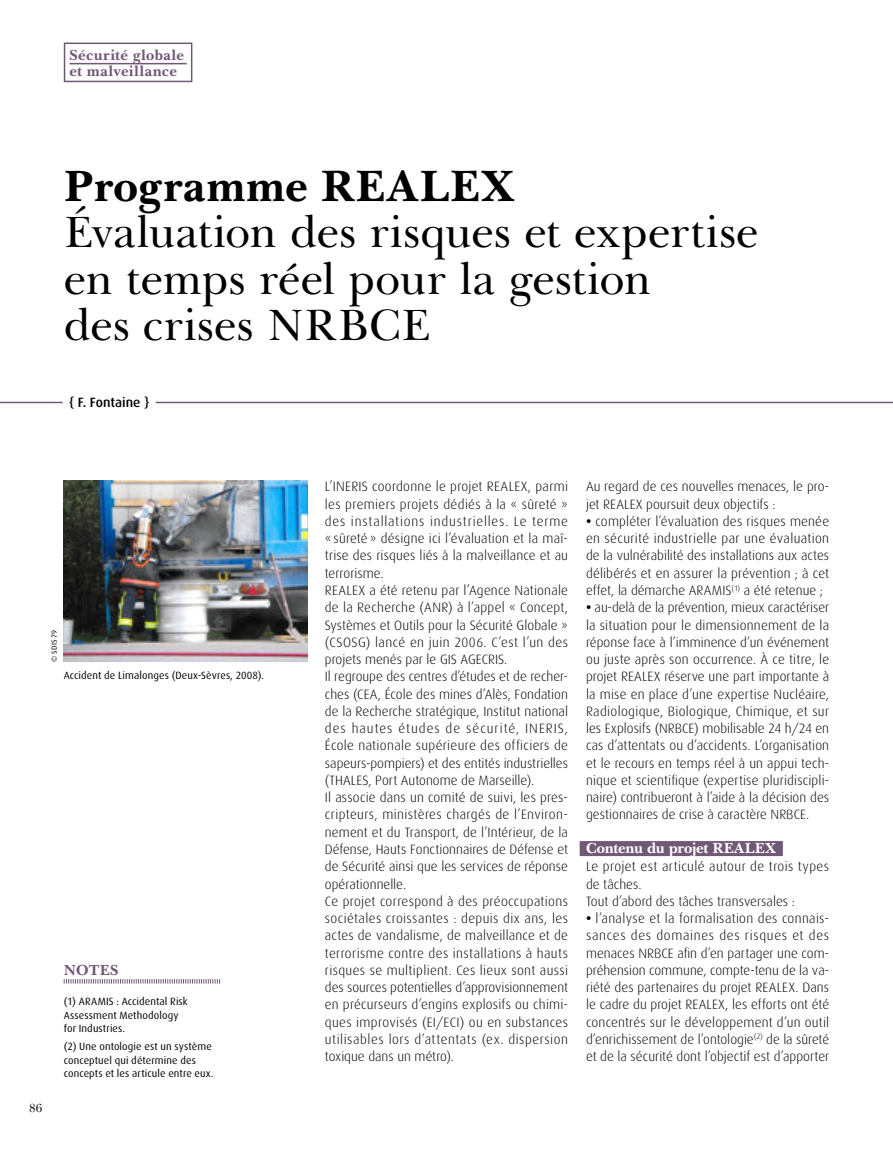
<style>
.page{position:relative;width:893px;height:1149px;background:#fff}
.page>*{position:absolute;margin:0;border:0;box-sizing:border-box;transform-origin:0 0}
.t1{font:45px/46.5px "Baskerville BT";color:#000}
.t2{font:700 45px "Baskerville BT";letter-spacing:.01em;color:#000}
.t3{font:700 15px/16.5px "Baskerville BT";letter-spacing:.02em;color:#715877}
.t4{font:700 15px "Baskerville BT";letter-spacing:-.015em;color:#fff}
.t5{font:300 13.5px/17.2px "Dax";letter-spacing:.01em;color:#000}
.t6{font:500 13.5px "Dax";letter-spacing:.005em;color:#000}
.t7{font:12px "Baskerville BT";color:#000}
.t8{font:10.5px/13.5px "Dax";letter-spacing:.01em;color:#000}
.t9{font:7.5px "Dax";letter-spacing:.01em;color:#000}
.s1{font-weight:700}
</style>
<div class="page">
<svg style="left:64px;top:979px;width:156px;height:4px"></svg>
<hr style="left:0;top:401px;width:893px;height:2px;background:#715877">
<div style="left:580px;top:840px;width:203px;height:15px;background:#715877"></div>
<div style="left:63px;top:395px;width:93px;height:15px;background:#fff"></div>
<hr style="left:70px;top:63px;width:117px;height:1px;background:#715877">
<div style="left:64px;top:43px;width:128px;height:39px;border:2px solid #715877"></div>
<img style="left:64px;top:480px;width:243px;height:181px">
<p class="t3" style="left:70px;top:48px;width:116px">Sécurité globale et malveillance</p>
<h1 class="t2" style="left:64px;top:169px;width:453px">Programme REALEX</h1>
<h1 class="t1" style="left:64px;top:213px;width:696px">Évaluation des risques et expertise en temps réel pour la gestion<br>des crises NRBCE</h1>
<p class="t6" style="left:69px;top:396px;width:82px">{ F. Fontaine }</p>
<p class="t9" style="left:51px;top:661px;width:33px;rotate:-90deg">© SDIS 79</p>
<p class="t8" style="left:64px;top:668px;width:202px">Accident de Limalonges (Deux-Sèvres, 2008).</p>
<p class="t7" style="left:29px;top:1102px;width:15px">86</p>
<p class="t3" style="left:64px;top:963px;width:56px">NOTES</p>
<p class="t8" style="left:64px;top:995px;width:126px">(1) ARAMIS : Accidental Risk<br>Assessment Methodology for Industries.</p>
<p class="t8" style="left:64px;top:1040px;width:151px">(2) Une ontologie est un système conceptuel qui détermine des concepts et les articule entre eux.</p>
<p class="t5" style="left:325px;top:478px;width:245px">L’INERIS coordonne le projet REALEX, parmi les premiers projets dédiés à la « sûreté » des installations industrielles. Le terme « sûreté » désigne ici l’évaluation et la maî&shy;trise des risques liés à la malveillance et au terrorisme.<br>REALEX a été retenu par l’Agence Nationale de la Recherche (ANR) à l’appel « Concept, Systèmes et Outils pour la Sécurité Globale » (CSOSG) lancé en juin 2006. C’est l’un des projets menés par le GIS AGECRIS.<br>Il regroupe des centres d’études et de recher&shy;ches (CEA, École des mines d’Alès, Fondation de la Recherche stratégique, Institut national des hautes études de sécurité, INERIS, École nationale supérieure des officiers de sapeurs-pompiers) et des entités industrielles (THALES, Port Autonome de Marseille).<br>Il associe dans un comité de suivi, les pres&shy;cripteurs, ministères chargés de l’Environ&shy;nement et du Transport, de l’Intérieur, de la Défense, Hauts Fonctionnaires de Défense et de Sécurité ainsi que les services de réponse opérationnelle.<br>Ce projet correspond à des préoccupations sociétales croissantes : depuis dix ans, les actes de vandalisme, de malveillance et de terrorisme contre des installations à hauts risques se multiplient. Ces lieux sont aussi des sources potentielles d’approvisionnement en précurseurs d’engins explosifs ou chimi&shy;ques improvisés (EI/ECI) ou en substances utilisables lors d’attentats (ex. dispersion toxique dans un métro).</p>
<p class="t5" style="left:586px;top:478px;width:245px">Au regard de ces nouvelles menaces, le pro&shy;jet REALEX poursuit deux objectifs :</p>
<p class="t5" style="left:586px;top:512px;width:245px;text-align:justify"><span class="s1">•</span> compléter l’évaluation des risques menée en sécurité industrielle par une évaluation de la vulnérabilité des installations aux actes délibérés et en assurer la prévention ; à cet effet, la démarche ARAMIS<sup>(1)</sup> a été retenue ;</p>
<p class="t5" style="left:586px;top:599px;width:245px;text-align:justify"><span class="s1">•</span> au-delà de la prévention, mieux caractériser la situation pour le dimensionnement de la réponse face à l’imminence d’un événement ou juste après son occurrence. À ce titre, le projet REALEX réserve une part importante à la mise en place d’une expertise Nucléaire, Radiologique, Biologique, Chimique, et sur les Explosifs (NRBCE) mobilisable 24 h/24 en cas d’attentats ou d’accidents. L’organisation et le recours en temps réel à un appui tech&shy;nique et scientifique (expertise pluridiscipli&shy;naire) contribueront à l’aide à la décision des gestionnaires de crise à caractère NRBCE.</p>
<p class="t4" style="left:586px;top:842px;width:192px">Contenu du projet REALEX</p>
<p class="t5" style="left:586px;top:857px;width:245px">Le projet est articulé autour de trois types de tâches.<br>Tout d’abord des tâches transversales :</p>
<p class="t5" style="left:586px;top:909px;width:245px;text-align:justify"><span class="s1">•</span> l’analyse et la formalisation des connais&shy;sances des domaines des risques et des menaces NRBCE afin d’en partager une com&shy;préhension commune, compte-tenu de la va&shy;riété des partenaires du projet REALEX. Dans le cadre du projet REALEX, les efforts ont été concentrés sur le développement d’un outil d’enrichissement de l’ontologie<sup>(2)</sup> de la sûreté et de la sécurité dont l’objectif est d’apporter</p>
</div>
